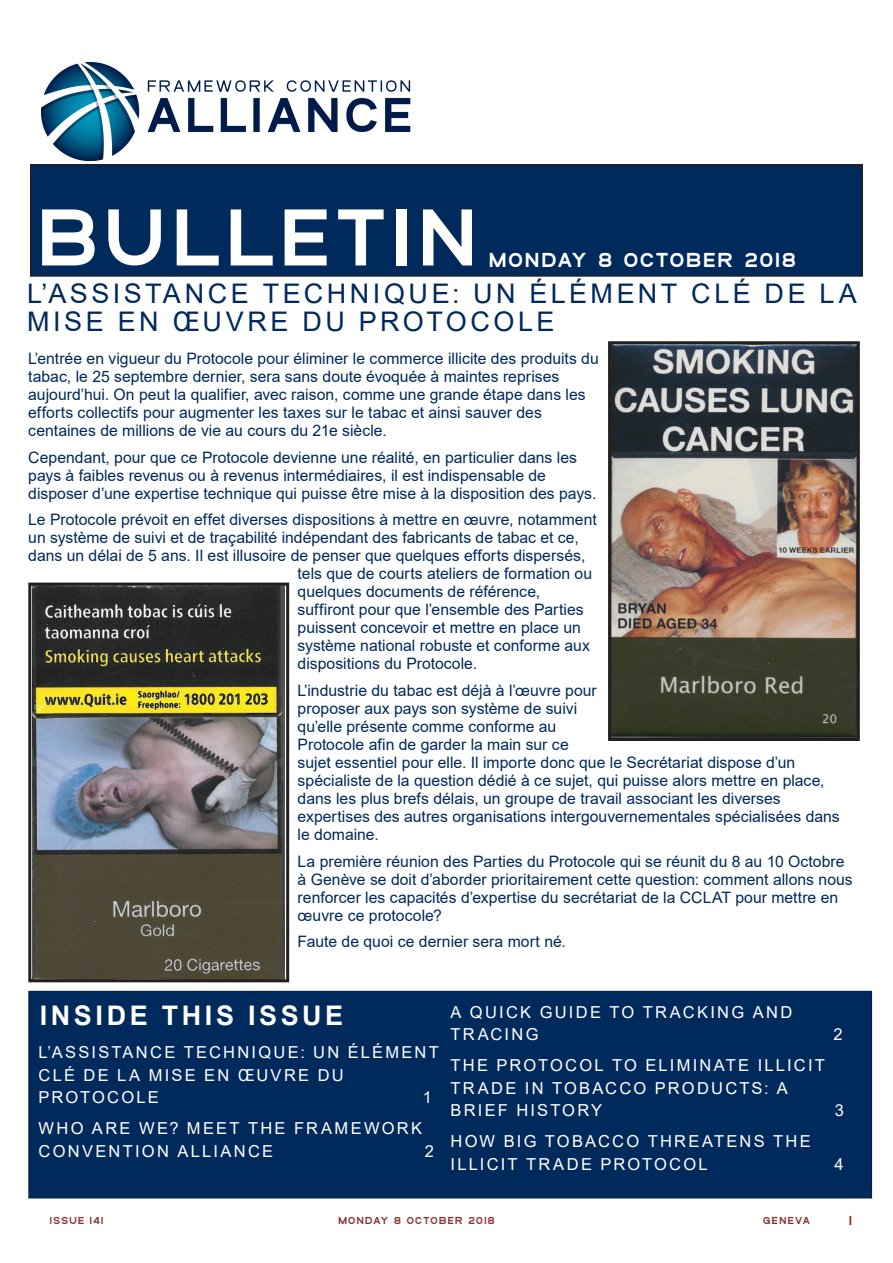
<style>
.page{position:relative;width:893px;height:1263px;background:#fff}
.page>*{position:absolute;margin:0;border:0;box-sizing:border-box;transform-origin:0 0}
.t1{font:800 84px "SF Arborcrest";letter-spacing:.095em;color:#fff}
.HEADER_LARGE{font:27px/28.5px "Arial";letter-spacing:.13em;color:#00295c}
.t2{font:700 27px "Arial";letter-spacing:.135em;color:#fff}
.t3{font:800 21px "SF Arborcrest";letter-spacing:.11em;color:#fff}
.t4{font:16.5px/22.5px "Arial";letter-spacing:.135em;color:#fff}
.BODY_COPY{font:15.75px/18px "Arial";color:#00295c}
.t5{font:800 13.5px "SF Arborcrest";color:#a72323}
.t6{font:800 10.5px "SF Arborcrest";letter-spacing:.13em;color:#8d3134}
</style>
<div class="page">
<div style="left:31px;top:165px;width:831px;height:111px;background:#00295c"></div>
<div style="left:30px;top:164px;width:833px;height:113px;border:2px solid #231f20"></div>
<img style="left:42px;top:62px;width:369px;height:98px">
<div style="left:28px;top:991px;width:844px;height:207px;background:#00295c;border:2px solid #024"></div>
<img style="left:612px;top:345px;width:244px;height:392px">
<div style="left:608px;top:341px;width:252px;height:400px;border:3px solid #231f20"></div>
<img style="left:33px;top:587px;width:252px;height:391px">
<div style="left:28px;top:583px;width:261px;height:399px;border:3px solid #231f20"></div>
<p class="t1" style="left:39px;top:186px;width:438px">BULLETIN</p>
<p class="t3" style="left:489px;top:247px;width:308px">MONDAY 8 OCTOBER 2018</p>
<p class="HEADER_LARGE" style="left:27px;top:279px;width:831px">L’ASSISTANCE TECHNIQUE: UN ÉLÉMENT CLÉ DE LA<br>MISE EN ŒUVRE DU PROTOCOLE</p>
<p class="BODY_COPY" style="left:28px;top:350px;width:572px">L’entrée en vigueur du Protocole pour éliminer le commerce illicite des produits du tabac, le 25 septembre dernier, sera sans doute évoquée à maintes reprises aujourd’hui. On peut la qualifier, avec raison, comme une grande étape dans les efforts collectifs pour augmenter les taxes sur le tabac et ainsi sauver des centaines de millions de vie au cours du 21e siècle.</p>
<p class="BODY_COPY" style="left:28px;top:448px;width:570px">Cependant, pour que ce Protocole devienne une réalité, en particulier dans les pays à faibles revenus ou à revenus intermédiaires, il est indispensable de disposer d’une expertise technique qui puisse être mise à la disposition des pays.</p>
<p class="BODY_COPY" style="left:28px;top:511px;width:570px">Le Protocole prévoit en effet diverses dispositions à mettre en œuvre, notamment</p>
<p class="BODY_COPY" style="left:28px;top:529px;width:552px">un système de suivi et de traçabilité indépendant des fabricants de tabac et ce,</p>
<p class="BODY_COPY" style="left:28px;top:547px;width:559px">dans un délai de 5 ans. Il est illusoire de penser que quelques efforts dispersés,</p>
<p class="BODY_COPY" style="left:298px;top:565px;width:296px">tels que de courts ateliers de formation ou</p>
<p class="BODY_COPY" style="left:298px;top:583px;width:244px">quelques documents de référence,</p>
<p class="BODY_COPY" style="left:298px;top:601px;width:288px">suffiront pour que l’ensemble des Parties</p>
<p class="BODY_COPY" style="left:298px;top:619px;width:285px">puissent concevoir et mettre en place un</p>
<p class="BODY_COPY" style="left:298px;top:637px;width:294px">système national robuste et conforme aux</p>
<p class="BODY_COPY" style="left:298px;top:655px;width:181px">dispositions du Protocole.</p>
<p class="BODY_COPY" style="left:298px;top:681px;width:544px">L’industrie du tabac est déjà à l’œuvre pour<br>proposer aux pays son système de suivi<br>qu’elle présente comme conforme au<br>Protocole afin de garder la main sur ce<br>sujet essentiel pour elle. Il importe donc que le Secrétariat dispose d’un spécialiste de la question dédié à ce sujet, qui puisse alors mettre en place, dans les plus brefs délais, un groupe de travail associant les diverses expertises des autres organisations intergouvernementales spécialisées dans le domaine.</p>
<p class="BODY_COPY" style="left:298px;top:852px;width:557px">La première réunion des Parties du Protocole qui se réunit du 8 au 10 Octobre à Genève se doit d’aborder prioritairement cette question: comment allons nous renforcer les capacités d’expertise du secrétariat de la CCLAT pour mettre en œuvre ce protocole?</p>
<p class="BODY_COPY" style="left:298px;top:932px;width:270px">Faute de quoi ce dernier sera mort né.</p>
<p class="t2" style="left:40px;top:997px;width:305px">INSIDE THIS ISSUE</p>
<p class="t4" style="left:39px;top:1041px;width:402px">L’ASSISTANCE TECHNIQUE: UN ÉLÉMENT<br>CLÉ DE LA MISE EN ŒUVRE DU<br>PROTOCOLE</p>
<p class="t4" style="left:423px;top:1086px;width:11px">1</p>
<p class="t4" style="left:39px;top:1117px;width:385px">WHO ARE WE? MEET THE FRAMEWORK<br>CONVENTION ALLIANCE</p>
<p class="t4" style="left:425px;top:1139px;width:11px">2</p>
<p class="t4" style="left:450px;top:1000px;width:343px">A QUICK GUIDE TO TRACKING AND<br>TRACING</p>
<p class="t4" style="left:450px;top:1054px;width:376px">THE PROTOCOL TO ELIMINATE ILLICIT<br>TRADE IN TOBACCO PRODUCTS: A<br>BRIEF HISTORY</p>
<p class="t4" style="left:450px;top:1130px;width:362px">HOW BIG TOBACCO THREATENS THE<br>ILLICIT TRADE PROTOCOL</p>
<p class="t4" style="left:834px;top:1023px;width:11px">2</p>
<p class="t4" style="left:835px;top:1099px;width:11px">3</p>
<p class="t4" style="left:834px;top:1152px;width:11px">4</p>
<p class="t6" style="left:50px;top:1214px;width:55px">ISSUE 141</p>
<p class="t6" style="left:338px;top:1214px;width:158px">MONDAY 8 OCTOBER 2018</p>
<p class="t6" style="left:763px;top:1214px;width:48px">GENEVA</p>
<p class="t5" style="left:849px;top:1212px;width:4px">1</p>
</div>
